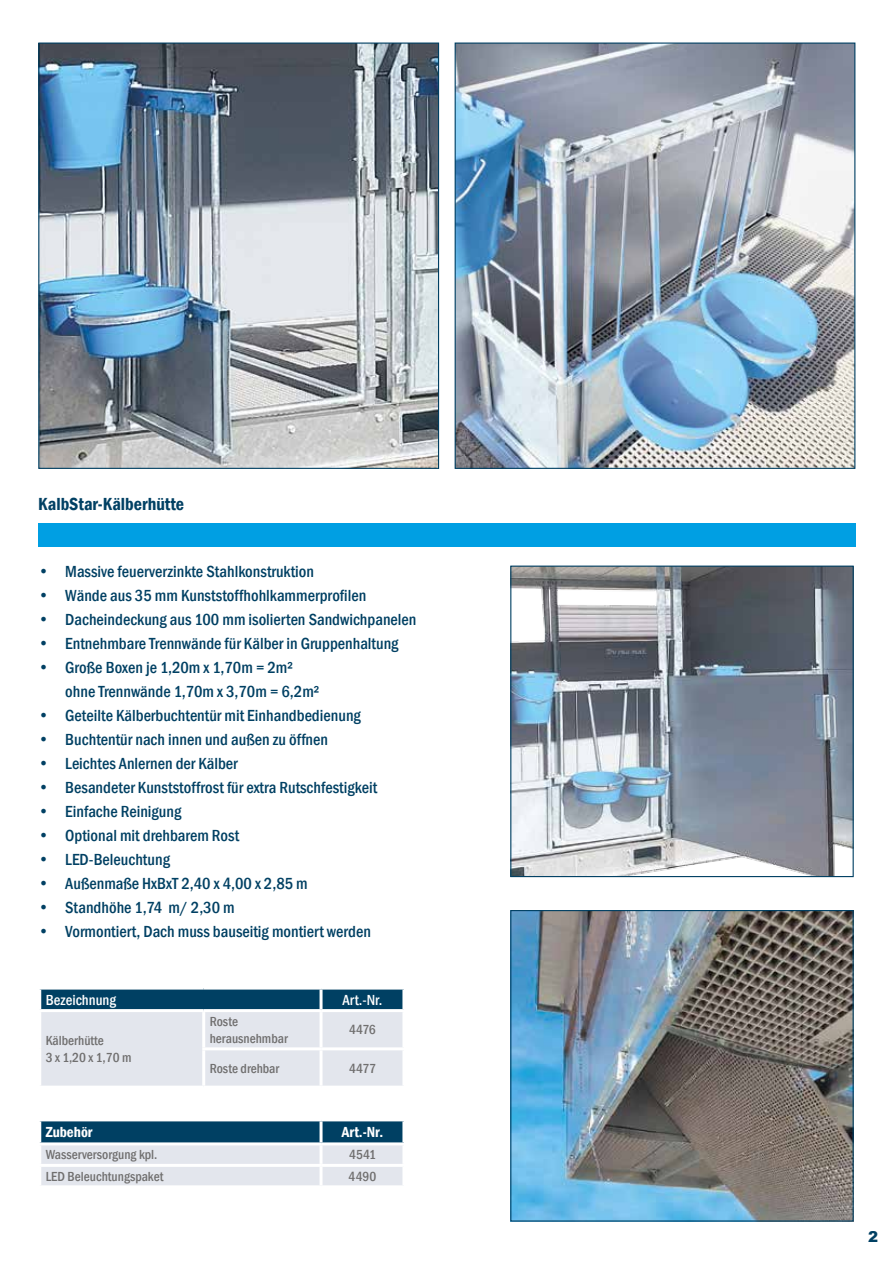
<style>
.page{position:relative;width:893px;height:1263px;background:#fff}
.page>*{position:absolute;margin:0;border:0;box-sizing:border-box;transform-origin:0 0}
.t1{font:600 condensed 18px "Franklin Gothic";color:#004063}
.t2{font:500 condensed 16.5px/24px "Franklin Gothic";color:#004063}
.t3{font:500 condensed 15px "Franklin Gothic";color:#fff}
.t4{font:600 condensed 15px "Franklin Gothic";color:#fff}
.t5{font:900 15px "Arial";color:#004063}
.t6{font:500 condensed 13.5px/16.2px "Franklin Gothic";color:#706f6f}
</style>
<div class="page">
<div style="left:38px;top:523px;width:817px;height:23px;background:#009fe3"></div>
<svg style="left:41px;top:989px;width:361px;height:96px;background:#b2c2cf"></svg>
<hr style="left:320px;top:989px;width:3px;height:20px;background:#fff">
<hr style="left:320px;top:1012px;width:3px;height:35px;background:#fff">
<hr style="left:320px;top:1050px;width:3px;height:35px;background:#fff">
<hr style="left:204px;top:1009px;width:117px;height:3px;background:#fff">
<hr style="left:321px;top:1009px;width:84px;height:3px;background:#fff">
<hr style="left:202px;top:1047px;width:119px;height:3px;background:#fff">
<hr style="left:321px;top:1047px;width:84px;height:3px;background:#fff">
<hr style="left:38px;top:1009px;width:166px;height:3px;background:#fff">
<hr style="left:202px;top:1012px;width:3px;height:35px;background:#fff">
<hr style="left:202px;top:1050px;width:3px;height:35px;background:#fff">
<svg style="left:41px;top:1121px;width:361px;height:64px;background:#93abbc"></svg>
<hr style="left:320px;top:1121px;width:3px;height:21px;background:#fff">
<hr style="left:320px;top:1145px;width:3px;height:19px;background:#fff">
<hr style="left:38px;top:1142px;width:283px;height:3px;background:#fff">
<hr style="left:321px;top:1142px;width:84px;height:3px;background:#fff">
<hr style="left:38px;top:1164px;width:283px;height:3px;background:#fff">
<hr style="left:321px;top:1164px;width:84px;height:3px;background:#fff">
<hr style="left:320px;top:1167px;width:3px;height:18px;background:#fff">
<img style="left:40px;top:45px;width:397px;height:422px">
<img style="left:512px;top:568px;width:340px;height:307px">
<div style="left:510px;top:566px;width:344px;height:311px;border:1px solid #004063"></div>
<img style="left:512px;top:912px;width:340px;height:307px">
<div style="left:510px;top:910px;width:344px;height:311px;border:1px solid #004063"></div>
<img style="left:457px;top:45px;width:396px;height:422px">
<p class="t1" style="left:38px;top:492px;width:147px">KalbStar-Kälberhütte</p>
<p class="t2" style="left:38px;top:559px;width:277px">• Massive feuerverzinkte Stahlkonstruktion</p>
<p class="t2" style="left:38px;top:583px;width:330px">• Wände aus 35 mm Kunststoffhohlkammerprofilen</p>
<p class="t2" style="left:38px;top:607px;width:380px">• Dacheindeckung aus 100 mm isolierten Sandwichpanelen</p>
<p class="t2" style="left:38px;top:631px;width:362px">• Entnehmbare Trennwände für Kälber in Gruppenhaltung</p>
<p class="t2" style="left:65px;top:655px;width:256px;text-indent:-27px">• Große Boxen je 1,20m x 1,70m = 2m² ohne Trennwände 1,70m x 3,70m = 6,2m²</p>
<p class="t2" style="left:38px;top:703px;width:324px">• Geteilte Kälberbuchtentür mit Einhandbedienung</p>
<p class="t2" style="left:38px;top:727px;width:291px">• Buchtentür nach innen und außen zu öffnen</p>
<p class="t2" style="left:38px;top:751px;width:201px">• Leichtes Anlernen der Kälber</p>
<p class="t2" style="left:38px;top:776px;width:340px">• Besandeter Kunststoffrost für extra Rutschfestigkeit</p>
<p class="t2" style="left:38px;top:800px;width:145px">• Einfache Reinigung</p>
<p class="t2" style="left:38px;top:824px;width:202px">• Optional mit drehbarem Rost</p>
<p class="t2" style="left:38px;top:848px;width:133px">• LED-Beleuchtung</p>
<p class="t2" style="left:38px;top:872px;width:271px">• Außenmaße HxBxT 2,40 x 4,00 x 2,85 m</p>
<p class="t2" style="left:38px;top:896px;width:198px">• Standhöhe 1,74 m/ 2,30 m</p>
<p class="t2" style="left:38px;top:920px;width:334px">• Vormontiert, Dach muss bauseitig montiert werden</p>
<p class="t3" style="left:46px;top:990px;width:72px">Bezeichnung</p>
<p class="t3" style="left:343px;top:990px;width:41px">Art.-Nr.</p>
<p class="t6" style="left:46px;top:1033px;width:87px">Kälberhütte<br>3 x 1,20 x 1,70 m</p>
<p class="t6" style="left:210px;top:1014px;width:79px">Roste herausnehmbar</p>
<p class="t6" style="left:349px;top:1022px;width:28px">4476</p>
<p class="t6" style="left:210px;top:1060px;width:71px">Roste drehbar</p>
<p class="t6" style="left:349px;top:1060px;width:28px">4477</p>
<p class="t4" style="left:46px;top:1122px;width:48px">Zubehör</p>
<p class="t4" style="left:342px;top:1122px;width:43px">Art.-Nr.</p>
<p class="t6" style="left:46px;top:1147px;width:113px">Wasserversorgung kpl.</p>
<p class="t6" style="left:349px;top:1147px;width:28px">4541</p>
<p class="t6" style="left:46px;top:1168px;width:119px">LED Beleuchtungspaket</p>
<p class="t6" style="left:349px;top:1168px;width:29px">4490</p>
<p class="t5" style="left:868px;top:1225px;width:12px">2</p>
</div>
